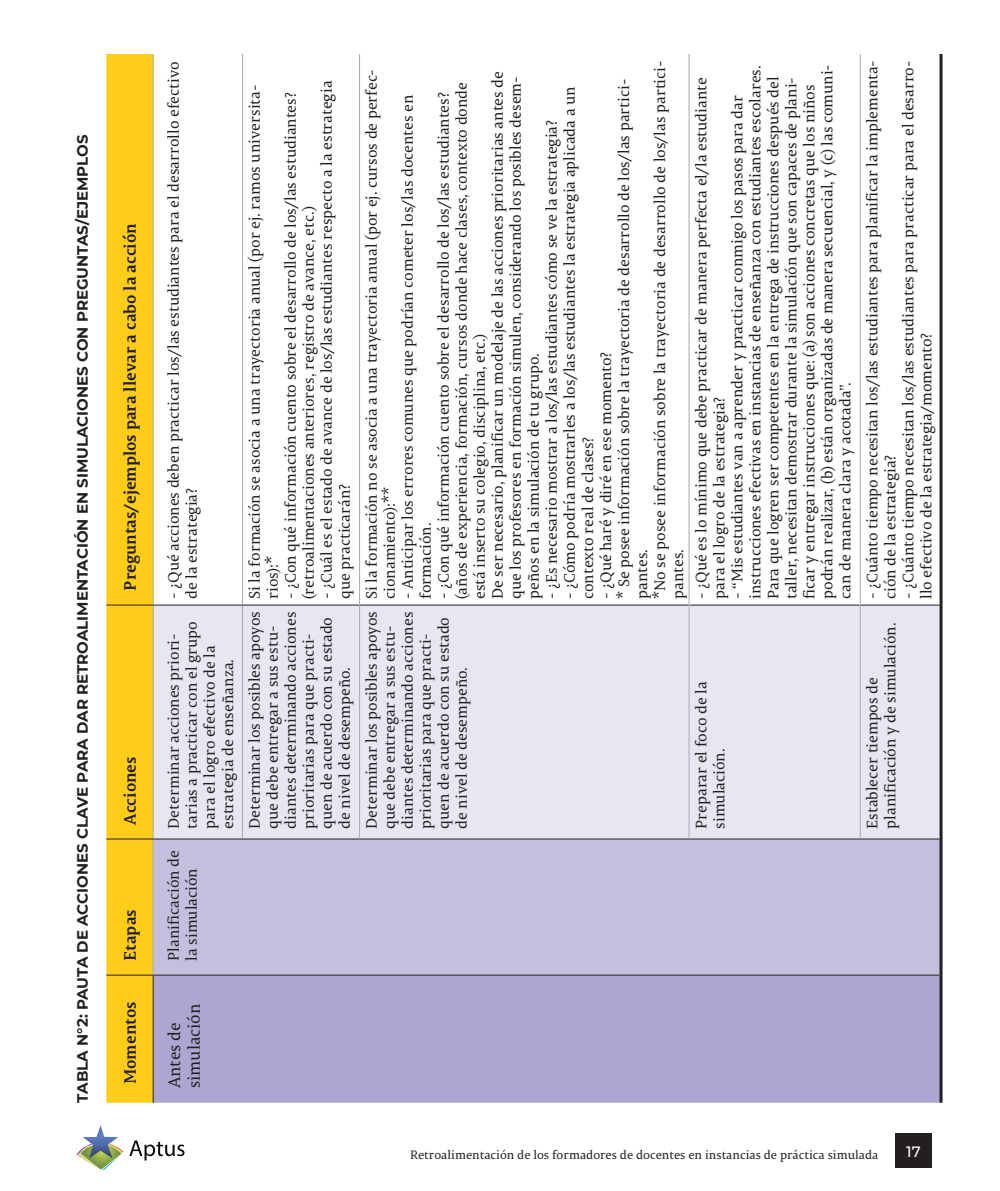
<style>
.page{position:relative;width:1000px;height:1191px;background:#fff}
.page>*{position:absolute;margin:0;border:0;box-sizing:border-box;transform-origin:0 0}
.t1{font:700 16.5px "Permian Serif Typeface";color:#231f20}
.t2{font:16.5px/19.8px "Permian Serif Typeface";color:#231f20}
.t3{font:15px/18px "Permian Serif Typeface";color:#231f20}
.t4{font:100 15px "Montserrat";color:#231f20}
.t5{font:100 15px "Montserrat";color:#fff}
.t6{font:12px "Permian Serif Typeface";color:#231f20}
</style>
<div class="page">
<div style="left:894px;top:1133px;width:37px;height:34px;background:#231f20"></div>
<svg style="left:77px;top:1125px;width:107px;height:44px"></svg>
<div style="left:106px;top:54px;width:47px;height:1048px;background:#fecd1a"></div>
<div style="left:154px;top:975px;width:785px;height:127px;background:#aca6d0"></div>
<div style="left:154px;top:839px;width:785px;height:135px;background:#c4bfdd"></div>
<div style="left:154px;top:605px;width:785px;height:233px;background:#e7e6f1"></div>
<hr style="left:106px;top:974px;width:47px;height:1px;background:#231f20">
<hr style="left:153px;top:839px;width:1px;height:135px;background:#a8a9ad">
<hr style="left:153px;top:605px;width:1px;height:233px;background:#a8a9ad">
<hr style="left:153px;top:54px;width:1px;height:550px;background:#a8a9ad">
<hr style="left:242px;top:605px;width:1px;height:233px;background:#a8a9ad">
<hr style="left:242px;top:54px;width:1px;height:550px;background:#a8a9ad">
<hr style="left:153px;top:975px;width:1px;height:127px;background:#231f20">
<hr style="left:106px;top:838px;width:47px;height:1px;background:#231f20">
<hr style="left:106px;top:604px;width:47px;height:1px;background:#231f20">
<hr style="left:162px;top:838px;width:80px;height:1px;background:#231f20">
<hr style="left:162px;top:604px;width:80px;height:1px;background:#231f20">
<hr style="left:242px;top:838px;width:117px;height:1px;background:#231f20">
<hr style="left:242px;top:604px;width:117px;height:1px;background:#231f20">
<hr style="left:359px;top:838px;width:330px;height:1px;background:#231f20">
<hr style="left:360px;top:604px;width:328px;height:1px;background:#231f20">
<hr style="left:689px;top:838px;width:171px;height:1px;background:#231f20">
<hr style="left:689px;top:604px;width:170px;height:1px;background:#231f20">
<hr style="left:860px;top:838px;width:79px;height:1px;background:#231f20">
<hr style="left:860px;top:604px;width:79px;height:1px;background:#231f20">
<hr style="left:162px;top:974px;width:80px;height:1px;background:#231f20">
<hr style="left:242px;top:974px;width:117px;height:1px;background:#231f20">
<hr style="left:359px;top:974px;width:330px;height:1px;background:#231f20">
<hr style="left:689px;top:974px;width:171px;height:1px;background:#231f20">
<hr style="left:860px;top:974px;width:79px;height:1px;background:#231f20">
<hr style="left:359px;top:605px;width:1px;height:233px;background:#a8a9ad">
<hr style="left:359px;top:54px;width:1px;height:551px;background:#a8a9ad">
<hr style="left:688px;top:605px;width:1px;height:233px;background:#a8a9ad">
<hr style="left:688px;top:54px;width:1px;height:551px;background:#a8a9ad">
<hr style="left:859px;top:605px;width:1px;height:233px;background:#a8a9ad">
<hr style="left:859px;top:54px;width:1px;height:551px;background:#a8a9ad">
<hr style="left:939px;top:975px;width:3px;height:127px;background:#231f20">
<hr style="left:939px;top:839px;width:3px;height:136px;background:#231f20">
<hr style="left:939px;top:605px;width:3px;height:234px;background:#231f20">
<hr style="left:939px;top:54px;width:3px;height:551px;background:#231f20">
<p class="t4" style="left:73px;top:1102px;width:969px;rotate:-90deg">TABLA N°2: PAUTA DE ACCIONES CLAVE PARA DAR RETROALIMENTACIÓN EN SIMULACIONES CON PREGUNTAS/EJEMPLOS</p>
<p class="t1" style="left:116px;top:590px;width:369px;rotate:-90deg">Preguntas/ejemplos para llevar a cabo la acción</p>
<p class="t1" style="left:116px;top:824px;width:70px;rotate:-90deg">Acciones</p>
<p class="t1" style="left:116px;top:960px;width:53px;rotate:-90deg">Etapas</p>
<p class="t1" style="left:116px;top:1084px;width:84px;rotate:-90deg">Momentos</p>
<p class="t3" style="left:164px;top:599px;width:539px;rotate:-90deg">- ¿Qué acciones deben practicar los/las estudiantes para el desarrollo efectivo de la estrategia?</p>
<p class="t3" style="left:164px;top:828px;width:209px;rotate:-90deg">Determinar acciones priori&shy;tarias a practicar con el grupo para el logro efectivo de la estrategia de enseñanza.</p>
<p class="t3" style="left:164px;top:960px;width:112px;rotate:-90deg">Planificación de la simulación</p>
<p class="t3" style="left:317px;top:599px;width:520px;rotate:-90deg">- ¿Cuál es el estado de avance de los/las estudiantes respecto a la estrategia que practicarán?</p>
<p class="t3" style="left:245px;top:599px;width:516px;rotate:-90deg">Si la formación se asocia a una trayectoria anual (por ej. ramos universita&shy;rios):*</p>
<p class="t3" style="left:281px;top:599px;width:508px;rotate:-90deg">- ¿Con qué información cuento sobre el desarrollo de los/las estudiantes? (retroalimentaciones anteriores, registro de avance, etc.)</p>
<p class="t3" style="left:245px;top:828px;width:219px;rotate:-90deg">Determinar los posibles apoyos que debe entregar a sus estu&shy;diantes determinando acciones prioritarias para que practi&shy;quen de acuerdo con su estado de nivel de desempeño.</p>
<p class="t3" style="left:649px;top:599px;width:540px;rotate:-90deg">*No se posee información sobre la trayectoria de desarrollo de los/las partici&shy;pantes.</p>
<p class="t3" style="left:727px;top:599px;width:536px;rotate:-90deg">- “Mis estudiantes van a aprender y practicar conmigo los pasos para dar instrucciones efectivas en instancias de enseñanza con estudiantes escolares.<br>Para que logren ser competentes en la entrega de instrucciones después del taller, necesitan demostrar durante la simulación que son capaces de plani&shy;ficar y entregar instrucciones que: (a) son acciones concretas que los niños podrán realizar, (b) están organizadas de manera secuencial, y (c) las comuni&shy;can de manera clara y acotada”.</p>
<p class="t3" style="left:361px;top:599px;width:531px;rotate:-90deg">Si la formación no se asocia a una trayectoria anual (por ej. cursos de perfec&shy;cionamiento):**</p>
<p class="t3" style="left:433px;top:599px;width:518px;rotate:-90deg">- ¿Con qué información cuento sobre el desarrollo de los/las estudiantes? (años de experiencia, formación, cursos donde hace clases, contexto donde está inserto su colegio, disciplina, etc.)</p>
<p class="t3" style="left:487px;top:599px;width:529px;rotate:-90deg">De ser necesario, planificar un modelaje de las acciones prioritarias antes de que los profesores en formación simulen, considerando los posibles desem&shy;peños en la simulación de tu grupo.</p>
<p class="t3" style="left:691px;top:599px;width:523px;rotate:-90deg">- ¿Qué es lo mínimo que debe practicar de manera perfecta el/la estudiante para el logro de la estrategia?</p>
<p class="t3" style="left:613px;top:599px;width:521px;rotate:-90deg">* Se posee información sobre la trayectoria de desarrollo de los/las partici&shy;pantes.</p>
<p class="t3" style="left:559px;top:599px;width:514px;rotate:-90deg">- ¿Cómo podría mostrarles a los/las estudiantes la estrategia aplicada a un contexto real de clases?</p>
<p class="t3" style="left:397px;top:599px;width:506px;rotate:-90deg">- Anticipar los errores comunes que podrían cometer los/las docentes en formación.</p>
<p class="t3" style="left:541px;top:599px;width:481px;rotate:-90deg">- ¿Es necesario mostrar a los/las estudiantes cómo se ve la estrategia?</p>
<p class="t3" style="left:595px;top:599px;width:249px;rotate:-90deg">- ¿Qué haré y diré en ese momento?</p>
<p class="t3" style="left:361px;top:828px;width:219px;rotate:-90deg">Determinar los posibles apoyos que debe entregar a sus estu&shy;diantes determinando acciones prioritarias para que practi&shy;quen de acuerdo con su estado de nivel de desempeño.</p>
<p class="t3" style="left:691px;top:828px;width:149px;rotate:-90deg">Preparar el foco de la simulación.</p>
<p class="t3" style="left:862px;top:599px;width:540px;rotate:-90deg">- ¿Cuánto tiempo necesitan los/las estudiantes para planificar la implementa&shy;ción de la estrategia?</p>
<p class="t3" style="left:898px;top:599px;width:540px;rotate:-90deg">- ¿Cuánto tiempo necesitan los/las estudiantes para practicar para el desarro&shy;llo efectivo de la estrategia/momento?</p>
<p class="t3" style="left:862px;top:828px;width:208px;rotate:-90deg">Establecer tiempos de planificación y de simulación.</p>
<p class="t2" style="left:163px;top:1088px;width:86px;rotate:-90deg">Antes de simulación</p>
<p class="t6" style="left:410px;top:1145px;width:469px">Retroalimentación de los formadores de docentes en instancias de práctica simulada</p>
<p class="t5" style="left:906px;top:1141px;width:16px">17</p>
</div>
